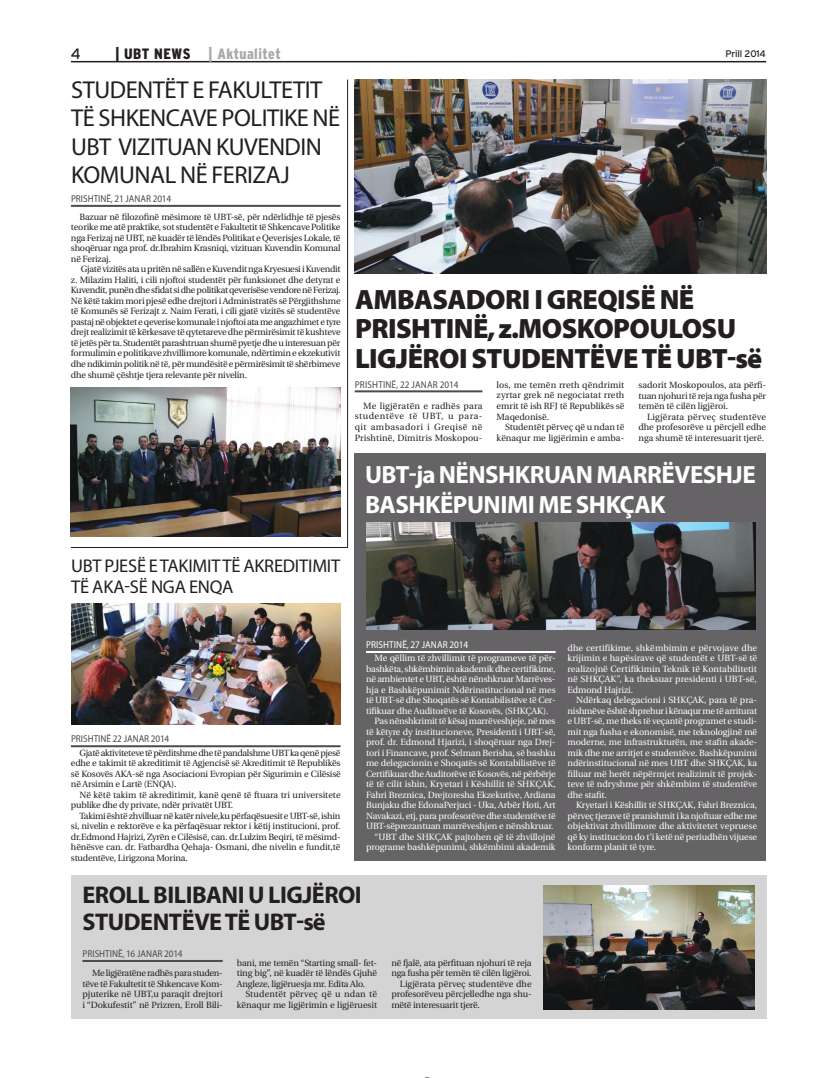
<style>
.page{position:relative;width:823px;height:1078px;background:#fff}
.page>*{position:absolute;margin:0;border:0;box-sizing:border-box;transform-origin:0 0}
.t1{font:900 28px/29.5px "Myriad Pro";letter-spacing:-.02em;color:#241f1f}
.t2{font:700 25px/30px "Myriad Pro";letter-spacing:-.02em;color:#fff}
.t3{font:24.5px/28.5px "Myriad Pro";letter-spacing:-.02em;color:#241f1f}
.t4{font:700 24.2px/26.9px "Myriad Pro";letter-spacing:-.02em;color:#241f1f}
.t5{font:18.5px "Myriad Pro";letter-spacing:-.01em;color:#241f1f}
.t6{font:900 condensed 15px "Interstate";letter-spacing:.03em;color:#aaaaac}
.t7{font:900 condensed 15px "Interstate";letter-spacing:.03em;color:#241f1f}
.t8{font:15px "Interstate";color:#241f1f}
.t9{font:semi-condensed 10px "Myriad Pro";color:#4e4b4c}
.t10{font:semi-condensed 10px "Myriad Pro";letter-spacing:.01em;color:#fff}
.t11{font:9.5px "Interstate";letter-spacing:-.02em;color:#241f1f}
.t12{font:9px/10.5px "Utopia";letter-spacing:-.01em;color:#241f1f;text-align:justify}
.t13{font:9px/10.5px "Utopia";letter-spacing:-.01em;color:#fff;text-align:justify}
</style>
<div class="page">
<hr style="left:71px;top:61px;width:694px;height:1px;background:#241f1f">
<div style="left:71px;top:874px;width:694px;height:144px;background:#d5d4d5"></div>
<hr style="left:82px;top:959px;width:140px;height:2px;background:#4e4b4c">
<img style="left:543px;top:885px;width:211px;height:123px">
<hr style="left:71px;top:205px;width:269px;height:2px;background:#4e4b4c">
<img style="left:71px;top:387px;width:269px;height:149px">
<img style="left:354px;top:79px;width:411px;height:195px">
<hr style="left:71px;top:547px;width:277px;height:1px;background:#241f1f">
<hr style="left:347px;top:80px;width:1px;height:468px;background:#241f1f">
<hr style="left:354px;top:390px;width:128px;height:2px;background:#4e4b4c">
<div style="left:354px;top:454px;width:411px;height:406px;background:#656365"></div>
<hr style="left:71px;top:745px;width:269px;height:2px;background:#4e4b4c">
<img style="left:71px;top:603px;width:269px;height:121px">
<hr style="left:366px;top:651px;width:189px;height:2px;background:#fff">
<img style="left:366px;top:522px;width:389px;height:107px">
<h3 class="t8" style="left:71px;top:45px;width:12px">4</h3>
<h3 class="t7" style="left:115px;top:45px;width:77px">| UBT News</h3>
<p class="t11" style="left:725px;top:48px;width:42px">Prill 2014</p>
<h3 class="t6" style="left:208px;top:45px;width:74px">| Aktualitet</h3>
<h3 class="t3" style="left:71px;top:75px;width:27px">STUDENT</h3>
<h3 class="t3" style="left:164px;top:75px;width:81px">ËT E FAKULTET</h3>
<h3 class="t3" style="left:305px;top:75px;width:15px">IT</h3>
<h3 class="t3" style="left:71px;top:103px;width:53px">TË SHKEN</h3>
<h3 class="t3" style="left:71px;top:103px;width:270px;text-indent:94px">CAVE POLITIKE NË<br>UBT VIZITUAN KUVEND</h3>
<h3 class="t3" style="left:300px;top:132px;width:19px">IN</h3>
<h3 class="t3" style="left:71px;top:160px;width:46px">KOMUN</h3>
<h3 class="t3" style="left:150px;top:160px;width:141px">AL NË FERIZAJ</h3>
<p class="t9" style="left:71px;top:193px;width:102px">PRISHTINË, 21 JANAR 2014</p>
<p class="t12" style="left:71px;top:212px;width:271px;text-indent:9px">Bazuar në filozofinë mësimore të UBT-së, për ndërlidhje të pjesës teorike me atë praktike, sot studentët e Fakultetit të Shkencave Politike nga Ferizaj në UBT, në kuadër të lëndës Politikat e Qeverisjes Lokale, të shoqëruar nga prof. dr.Ibrahim Krasniqi, vizituan Kuvendin Komunal në Ferizaj.</p>
<p class="t12" style="left:71px;top:264px;width:271px;text-indent:10px">Gjatë vizitës ata u pritën në sallën e Kuvendit nga Kryesuesi i Kuvendit z. Milazim Haliti, i cili njoftoi studentët për funksionet dhe detyrat e Kuvendit, punën dhe sfidat si dhe politikat qeverisëse vendore në Ferizaj.<br>Në këtë takim mori pjesë edhe drejtori i Administratës së Përgjithshme të Komunës së Ferizajt z. Naim Ferati, i cili gjatë vizitës së studentëve pastaj në objektet e qeverise komunale i njoftoi ata me angazhimet e tyre drejt realizimit të kërkesave të qytetareve dhe përmirësimit të kushteve të jetës për ta. Studentët parashtruan shumë pyetje dhe u interesuan për formulimin e politikave zhvillimore komunale, ndërtimin e ekzekutivit dhe ndikimin politik në të, për mundësitë e përmirësimit të shërbimeve dhe shumë çështje tjera relevante për nivelin.</p>
<h1 class="t1" style="left:355px;top:285px;width:408px">AMBASADORI I GREQISË NË<br>PRISHTINË, Z.MOSKOPOULOSU<br>LIGJËROI STUDENTËVE TË UBT-SË</h1>
<p class="t9" style="left:354px;top:378px;width:105px">PRISHTINË, 22 JANAR 2014</p>
<p class="t12" style="left:354px;top:401px;width:129px;text-indent:9px">Me ligjëratën e radhës para studentëve të UBT, u para&shy;qit ambasadori i Greqisë në Prishtinë, Dimitris Moskopou-</p>
<p class="t12" style="left:496px;top:380px;width:129px">los, me temën rreth qëndrimit zyrtar grek në negociatat rreth emrit të ish RFJ të Republikës së Maqedonisë.</p>
<p class="t12" style="left:496px;top:422px;width:129px;text-align:right">Studentët përveç që u ndan të kënaqur me ligjërimin e amba-</p>
<p class="t12" style="left:638px;top:380px;width:129px">sadorit Moskopoulos, ata përfi&shy;tuan njohuri të reja nga fusha për temën të cilën ligjëroi.</p>
<p class="t12" style="left:638px;top:411px;width:129px;text-indent:9px">Ligjërata përveç studentëve dhe profesorëve u përcjell edhe nga shumë të interesuarit tjerë.</p>
<h2 class="t2" style="left:365px;top:458px;width:392px">UBT-JA NËNSHKRUAN MARRËVESHJE<br>BASHKËPUNIMI ME SHKÇAK</h2>
<h3 class="t5" style="left:71px;top:554px;width:194px">UBT PJESË E TAKIMITTË AKRED</h3>
<h3 class="t5" style="left:295px;top:554px;width:44px">ITIMIT</h3>
<h3 class="t5" style="left:71px;top:575px;width:163px">TË AKA-SË NGA ENQA</h3>
<p class="t9" style="left:71px;top:733px;width:100px">PRISHTINË 22 JANAR 2014</p>
<p class="t12" style="left:71px;top:747px;width:271px;text-indent:9px">Gjatë aktiviteteve të përditshme dhe të pandalshme UBT ka qenë pjesë edhe e takimit të akreditimit të Agjencisë së Akreditimit të Republikës së Kosovës AKA-së nga Asociacioni Evropian për Sigurimin e Cilësisë në Arsimin e Lartë (ENQA).</p>
<p class="t12" style="left:71px;top:789px;width:271px;text-indent:9px">Në këtë takim të akreditimit, kanë qenë të ftuara tri universitete publike dhe dy private, ndër privatët UBT.</p>
<p class="t12" style="left:71px;top:810px;width:271px;text-indent:9px">Takimi është zhvilluar në katër nivele,ku përfaqësuesit e UBT-së, ishin si, nivelin e rektorëve e ka përfaqësuar rektor i këtij institucioni, prof. dr.Edmond Hajrizi, Zyrën e Cilësisë, can. dr.Lulzim Beqiri, të mësimd&shy;hënësve can. dr. Fatbardha Qehaja- Osmani, dhe nivelin e fundit,të studentëve, Lirigzona Morina.</p>
<p class="t10" style="left:366px;top:639px;width:103px">PRISHTINË, 27 JANAR 2014</p>
<p class="t13" style="left:374px;top:653px;width:182px">Me qëllim të zhvillimit të programeve të për-</p>
<p class="t13" style="left:366px;top:663px;width:191px">bashkëta, shkëmbimin akademik dhe certifikime,</p>
<p class="t13" style="left:366px;top:674px;width:191px">në ambientet e UBT, është nënshkruar Marrëves-</p>
<p class="t13" style="left:366px;top:684px;width:191px">hja e Bashkëpunimit Ndërinstitucional në mes</p>
<p class="t13" style="left:366px;top:695px;width:191px">të UBT-së dhe Shoqatës së Kontabilistëve të Cer-</p>
<p class="t13" style="left:366px;top:705px;width:184px">tifikuar dhe Auditorëve të Kosovës, (SHKÇAK).</p>
<p class="t13" style="left:374px;top:716px;width:182px">Pas nënshkrimit të kësaj marrëveshjeje, në mes</p>
<p class="t13" style="left:366px;top:726px;width:191px">të këtyre dy institucioneve, Presidenti i UBT-së,</p>
<p class="t13" style="left:366px;top:737px;width:191px">prof. dr. Edmond Hjarizi, i shoqëruar nga Drej-</p>
<p class="t13" style="left:366px;top:747px;width:191px">tori i Financave, prof. Selman Berisha, së bashku</p>
<p class="t13" style="left:366px;top:758px;width:191px">me delegacionin e Shoqatës së Kontabilistëve të</p>
<p class="t13" style="left:366px;top:768px;width:191px">Certifikuar dhe Auditorëve të Kosovës, në përbërje</p>
<p class="t13" style="left:366px;top:779px;width:191px">të të cilit ishin, Kryetari i Këshillit të SHKÇAK,</p>
<p class="t13" style="left:366px;top:789px;width:191px">Fahri Breznica, Drejtoresha Ekzekutive, Ardiana</p>
<p class="t13" style="left:366px;top:800px;width:191px">Bunjaku dhe EdonaPerjuci - Uka, Arbër Hoti, Art</p>
<p class="t13" style="left:366px;top:810px;width:191px">Navakazi, etj, para profesorëve dhe studentëve të</p>
<p class="t13" style="left:366px;top:821px;width:189px">UBT-sëprezantuan marrëveshjen e nënshkruar.</p>
<p class="t13" style="left:374px;top:831px;width:182px">“UBT dhe SHKÇAK pajtohen që të zhvillojnë</p>
<p class="t13" style="left:366px;top:842px;width:191px">programe bashkëpunimi, shkëmbimi akademik</p>
<p class="t13" style="left:567px;top:642px;width:191px">dhe certifikime, shkëmbimin e përvojave dhe krijimin e hapësirave që studentët e UBT-së të realizojnë Certifikimin Teknik të Kontabilitetit në SHKÇAK”, ka theksuar presidenti i UBT-së, Edmond Hajrizi.</p>
<p class="t13" style="left:567px;top:695px;width:191px;text-indent:9px">Ndërkaq delegacioni i SHKÇAK, para të pra&shy;nishmëve është shprehur i kënaqur me të arriturat e UBT-së, me theks të veçantë programet e studi&shy;mit nga fusha e ekonomisë, me teknologjinë më moderne, me infrastrukturën, me stafin akade&shy;mik dhe me arritjet e studentëve. Bashkëpunimi ndërinstitucional në mes UBT dhe SHKÇAK, ka filluar më herët nëpërmjet realizimit të projek&shy;teve të ndryshme për shkëmbim të studentëve dhe stafit.</p>
<p class="t13" style="left:567px;top:800px;width:191px;text-indent:9px">Kryetari i Këshillit të SHKÇAK, Fahri Breznica, përveç tjerave të pranishmit i ka njoftuar edhe me objektivat zhvillimore dhe aktivitetet vepruese që ky institucion do t’i ketë në periudhën vijuese konform planit të tyre.</p>
<h3 class="t4" style="left:82px;top:880px;width:281px">EROLL BILIBANI U LIGJËROI<br>STUDENTËVE TË UBT-SË</h3>
<p class="t9" style="left:82px;top:948px;width:102px">PRISHTINË, 16 JANAR 2014</p>
<p class="t12" style="left:82px;top:968px;width:142px;text-indent:10px">Me ligjëratëne radhës para studen&shy;tëve të Fakultetit të Shkencave Kom&shy;pjuterike në UBT,u paraqit drejtori i “Dokufestit” në Prizren, Eroll Bili-</p>
<p class="t12" style="left:237px;top:957px;width:142px">bani, me temën “Starting small- fet&shy;ting big”, në kuadër të lëndës Gjuhë Angleze, ligjëruesja mr. Edita Alo.</p>
<p class="t12" style="left:237px;top:989px;width:142px;text-align:right">Studentët përveç që u ndan të kënaqur me ligjërimin e ligjëruesit</p>
<p class="t12" style="left:391px;top:957px;width:142px">në fjalë, ata përfituan njohuri të reja</p>
<p class="t12" style="left:391px;top:968px;width:142px">nga fusha për temën të cilën ligjëroi.</p>
<p class="t12" style="left:399px;top:978px;width:133px">Ligjërata përveç studentëve dhe</p>
<p class="t12" style="left:391px;top:989px;width:142px">profesorëveu përcjelledhe nga shu-</p>
<p class="t12" style="left:391px;top:999px;width:90px">mëtë interesuarit tjerë.</p>
</div>
